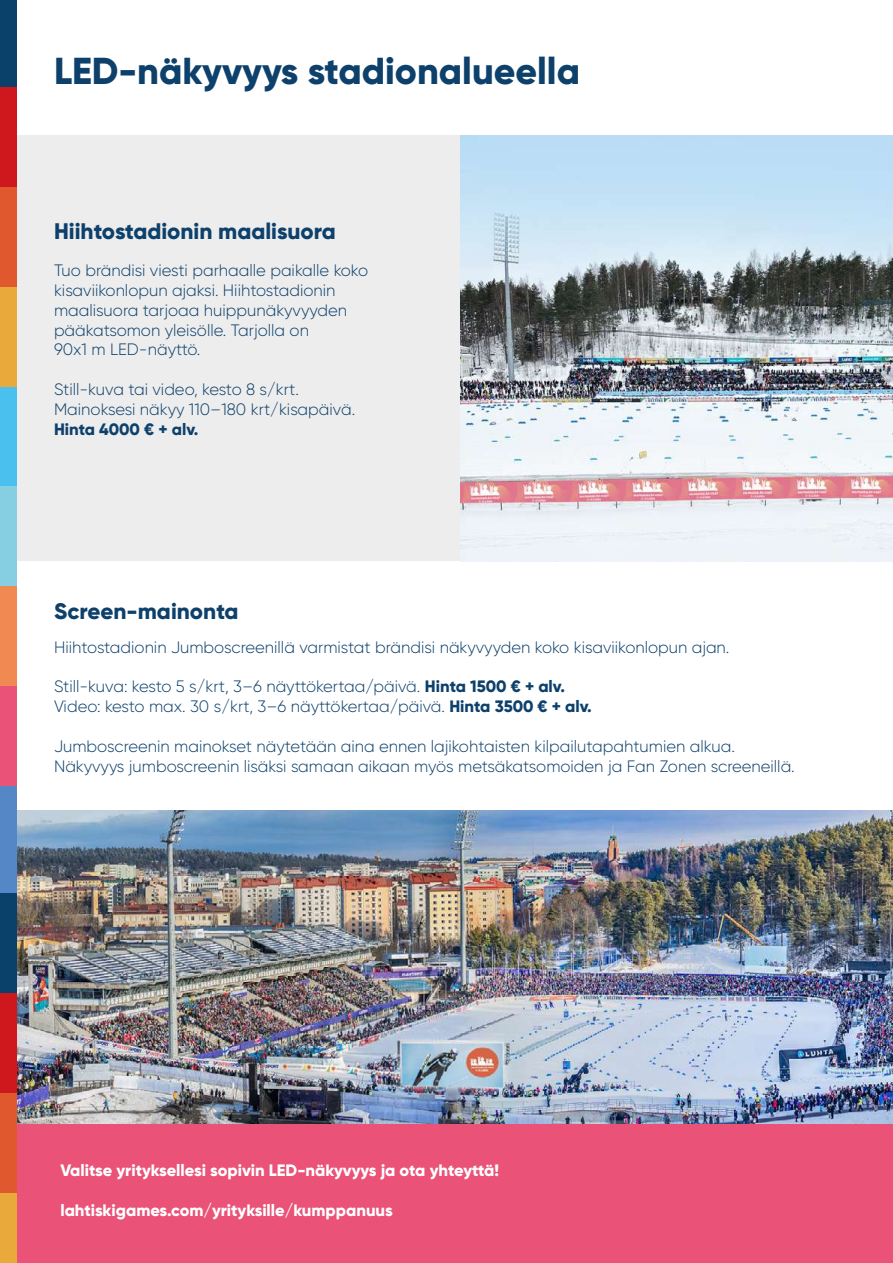
<style>
.page{position:relative;width:893px;height:1263px;background:#fff}
.page>*{position:absolute;margin:0;border:0;box-sizing:border-box;transform-origin:0 0}
.t1{font:800 37.5px "Gilroy";color:#0d406b}
.t2{font:800 22.5px "Gilroy";color:#0d406b}
.t3{font:300 16.5px/19.8px "Gilroy";color:#0d406b}
.t4{font:800 16.5px "Gilroy";color:#fff}
.t5{font:800 16.5px "Gilroy";color:#0d406b}
.s1{font-weight:800}
</style>
<div class="page">
<div style="left:2px;top:136px;width:891px;height:425px;background:#ededed"></div>
<img style="left:460px;top:136px;width:433px;height:425px">
<img style="left:17px;top:810px;width:876px;height:314px">
<div style="left:17px;top:1124px;width:876px;height:139px;background:#ea5278"></div>
<div style="left:0;top:0;width:17px;height:94px;background:#09416b"></div>
<div style="left:0;top:87px;width:17px;height:107px;background:#cf181e"></div>
<div style="left:0;top:187px;width:17px;height:107px;background:#e0582e"></div>
<div style="left:0;top:287px;width:17px;height:107px;background:#eaaa3b"></div>
<div style="left:0;top:387px;width:17px;height:107px;background:#49c0ed"></div>
<div style="left:0;top:486px;width:17px;height:107px;background:#86cee2"></div>
<div style="left:0;top:586px;width:17px;height:107px;background:#f18952"></div>
<div style="left:0;top:686px;width:17px;height:107px;background:#ea5278"></div>
<div style="left:0;top:786px;width:17px;height:107px;background:#5587c6"></div>
<div style="left:0;top:893px;width:17px;height:107px;background:#09416b"></div>
<div style="left:0;top:993px;width:17px;height:107px;background:#cf181e"></div>
<div style="left:0;top:1093px;width:17px;height:107px;background:#e0582e"></div>
<div style="left:0;top:1192px;width:17px;height:71px;background:#eaaa3b"></div>
<h1 class="t1" style="left:54px;top:47px;width:528px">LED-näkyvyys stadionalueella</h1>
<h2 class="t2" style="left:54px;top:217px;width:283px">Hiihtostadionin maalisuora</h2>
<p class="t3" style="left:54px;top:260px;width:316px">Tuo brändisi viesti parhaalle paikalle koko kisaviikonlopun ajaksi. Hiihtostadionin maalisuora tarjoaa huippunäkyvyyden pääkatsomon yleisölle. Tarjolla on<br>90x1 m LED-näyttö.</p>
<p class="t3" style="left:54px;top:379px;width:303px">Still-kuva tai video, kesto 8 s/krt.<br>Mainoksesi näkyy 110–180 krt/kisapäivä.</p>
<p class="t5" style="left:54px;top:418px;width:146px">Hinta 4000 € + alv.</p>
<h2 class="t2" style="left:54px;top:597px;width:186px">Screen-mainonta</h2>
<p class="t3" style="left:54px;top:637px;width:677px">Hiihtostadionin Jumboscreenillä varmistat brändisi näkyvyyden koko kisaviikonlopun ajan.</p>
<p class="t3" style="left:54px;top:677px;width:539px">Still-kuva: kesto 5 s/krt, 3–6 näyttökertaa/päivä. <span class="s1">Hinta 1500 € + alv.<br></span>Video: kesto max. 30 s/krt, 3–6 näyttökertaa/päivä. <span class="s1">Hinta 3500 € + alv.</span></p>
<p class="t3" style="left:54px;top:736px;width:742px">Jumboscreenin mainokset näytetään aina ennen lajikohtaisten kilpailutapahtumien alkua.<br>Näkyvyys jumboscreenin lisäksi samaan aikaan myös metsäkatsomoiden ja Fan Zonen screeneillä.</p>
<p class="t4" style="left:60px;top:1160px;width:440px">Valitse yrityksellesi sopivin LED-näkyvyys ja ota yhteyttä!</p>
<p class="t4" style="left:60px;top:1200px;width:334px">lahtiskigames.com/yrityksille/kumppanuus</p>
</div>
